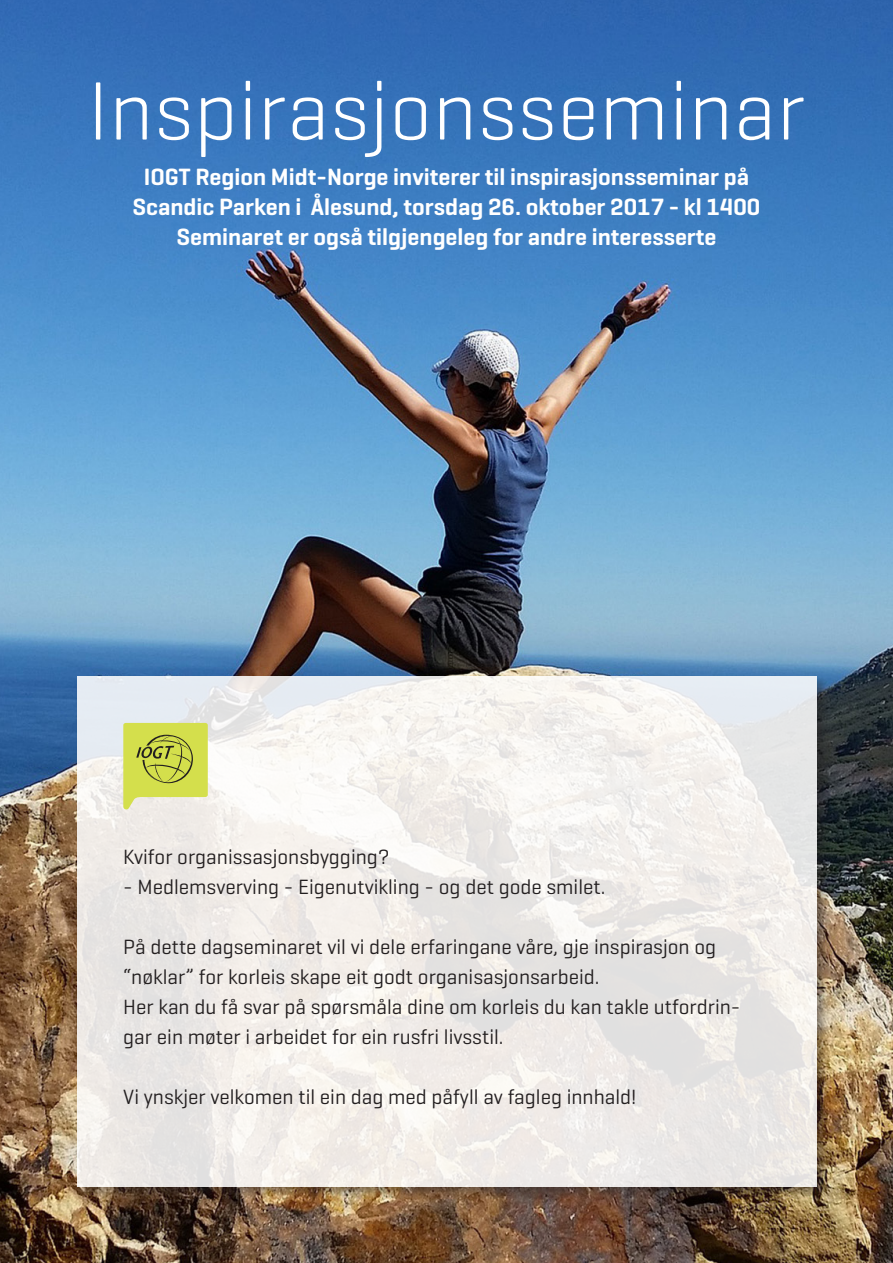
<style>
.page{position:relative;width:893px;height:1263px;background:#fff}
.page>*{position:absolute;margin:0;border:0;box-sizing:border-box;transform-origin:0 0}
.Tittel{font:300 84px "Geogrotesque";letter-spacing:.01em;color:#fff}
.Undertittel{font:600 24px "Geogrotesque";color:#fff}
.Brød{font:21px/30px "Geogrotesque";color:#231f20}
</style>
<div class="page">
<img style="left:0;top:0;width:893px;height:1263px">
<div style="left:74px;top:674px;width:757px;height:526px;background:#231f20;opacity:.5"></div>
<svg style="left:77px;top:676px;width:739px;height:510px;fill:#f0ece8"></svg>
<svg style="left:123px;top:723px;width:85px;height:86px;background:#ccd45d"></svg>
<p class="Tittel" style="left:88px;top:59px;width:719px">Inspirasjonsseminar</p>
<p class="Undertittel" style="left:144px;top:161px;width:607px">IOGT Region Midt-Norge inviterer til inspirasjonsseminar på</p>
<p class="Undertittel" style="left:133px;top:191px;width:629px">Scandic Parken i Ålesund, torsdag 26. oktober 2017 - kl 1400</p>
<p class="Undertittel" style="left:176px;top:221px;width:542px">Seminaret er også tilgjengeleg for andre interesserte</p>
<p class="Brød" style="left:123px;top:841px;width:268px">Kvifor organissasjonsbygging?</p>
<p class="Brød" style="left:123px;top:871px;width:484px">- Medlemsverving - Eigenutvikling - og det gode smilet.</p>
<p class="Brød" style="left:123px;top:931px;width:594px">På dette dagseminaret vil vi dele erfaringane våre, gje inspirasjon og “nøklar” for korleis skape eit godt organisasjonsarbeid.</p>
<p class="Brød" style="left:123px;top:991px;width:619px">Her kan du få svar på spørsmåla dine om korleis du kan takle utfordrin&shy;gar ein møter i arbeidet for ein rusfri livsstil.</p>
<p class="Brød" style="left:123px;top:1081px;width:515px">Vi ynskjer velkomen til ein dag med påfyll av fagleg innhald!</p>
</div>
